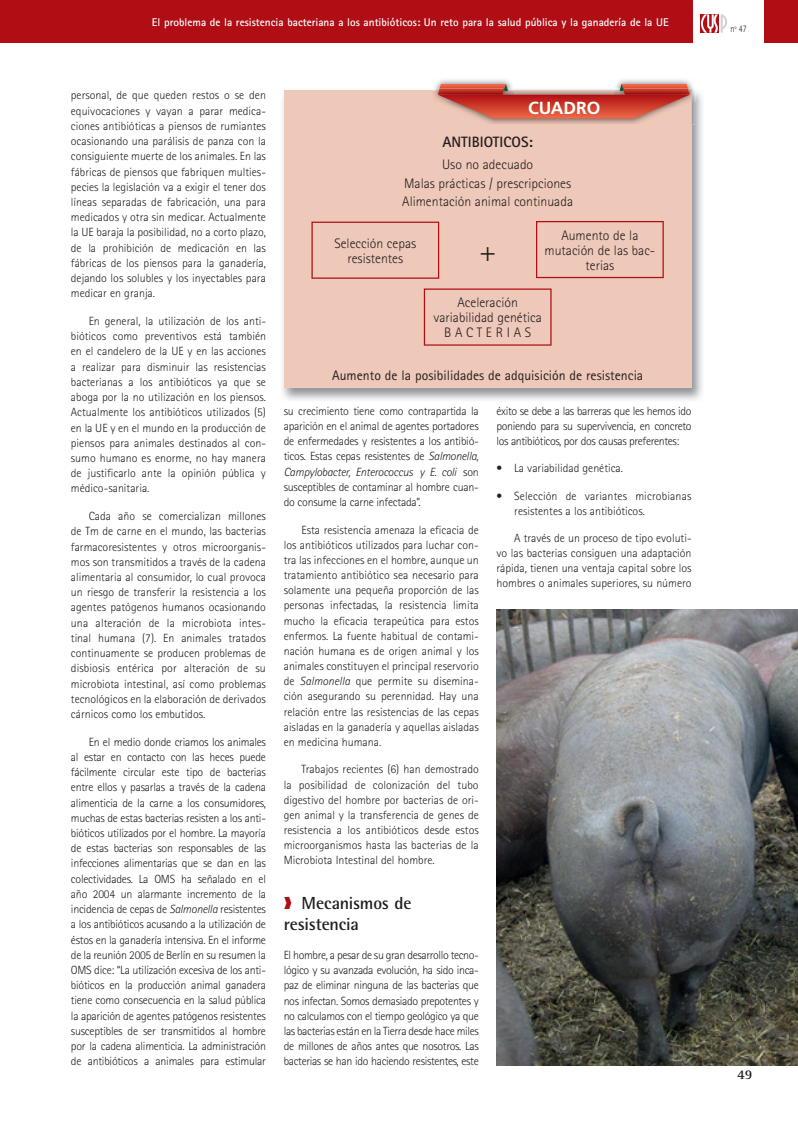
<style>
.page{position:relative;width:798px;height:1134px;background:#fff}
.page>*{position:absolute;margin:0;border:0;box-sizing:border-box;transform-origin:0 0}
.t1{font:300 30px "Rotis Sans Serif";color:#231f20}
.t2{font:700 17.5px/21.1px "Rotis Semi Sans";letter-spacing:-.01em;color:#231f20}
.t3{font:700 17.5px "Frutiger";letter-spacing:-.005em;color:#fff}
.t4{font:700 15px "Rotis Sans Serif";color:#231f20}
.t5{font:300 13.75px/15px "Rotis Sans Serif";color:#231f20;text-align:center}
.t6{font:13.75px "Rotis Sans Serif";color:#231f20}
.t7{font:700 13.75px "Rotis Serif";color:#231f20}
.t8{font:300 11.88px/15.2px "Rotis Sans Serif";color:#231f20;text-align:justify}
.t9{font:700 11.25px "Rotis Sans Serif";color:#fff}
.t10{font:300 10px "Rotis Sans Serif";color:#231f20;scale:.8 1}
.s1{font-style:italic}
.s2{color:#b00d15}
</style>
<div class="page">
<div style="left:0;top:0;width:797px;height:43px;background:#b00d15"></div>
<div style="left:693px;top:0;width:71px;height:45px;background:#fff"></div>
<svg style="left:700px;top:14px;width:27px;height:19px"></svg>
<img style="left:496px;top:609px;width:301px;height:456px">
<img style="left:282px;top:90px;width:420px;height:310px">
<div style="left:283px;top:91px;width:408px;height:297px;background:#eec8b8"></div>
<img style="left:617px;top:79px;width:78px;height:22px">
<img style="left:689px;top:88px;width:5px;height:13px">
<img style="left:689px;top:91px;width:2px;height:10px">
<svg style="left:432px;top:84px;width:257px;height:34px"></svg>
<svg style="left:311px;top:222px;width:128px;height:57px"></svg>
<svg style="left:536px;top:221px;width:127px;height:57px"></svg>
<svg style="left:423px;top:288px;width:128px;height:58px"></svg>
<p class="t9" style="left:152px;top:15px;width:518px">El problema de la resistencia bacteriana a los antibióticos: Un reto para la salud pública y la ganadería de la UE</p>
<p class="t8" style="left:71px;top:88px;width:196px">personal, de que queden restos o se den equivocaciones y vayan a parar medica&shy;ciones antibióticas a piensos de rumiantes ocasionando una parálisis de panza con la consiguiente muerte de los animales. En las fábricas de piensos que fabriquen multies&shy;pecies la legislación va a exigir el tener dos líneas separadas de fabricación, una para medicados y otra sin medicar. Actualmente la UE baraja la posibilidad, no a corto plazo, de la prohibición de medicación en las fábricas de los piensos para la ganadería, dejando los solubles y los inyectables para medicar en granja.</p>
<p class="t8" style="left:71px;top:313px;width:196px;text-indent:18px">En general, la utilización de los anti&shy;bióticos como preventivos está también en el candelero de la UE y en las acciones a realizar para disminuir las resistencias bacterianas a los antibióticos ya que se aboga por la no utilización en los piensos.<br>Actualmente los antibióticos utilizados (5) en la UE y en el mundo en la producción de piensos para animales destinados al con&shy;sumo humano es enorme, no hay manera de justificarlo ante la opinión pública y médico-sanitaria.</p>
<p class="t8" style="left:71px;top:508px;width:196px;text-indent:18px">Cada año se comercializan millones de Tm de carne en el mundo, las bacterias farmacoresistentes y otros microorganis&shy;mos son transmitidos a través de la cadena alimentaria al consumidor, lo cual provoca un riesgo de transferir la resistencia a los agentes patógenos humanos ocasionando una alteración de la microbiota intes&shy;tinal humana (7). En animales tratados continuamente se producen problemas de disbiosis entérica por alteración de su microbiota intestinal, así como problemas tecnológicos en la elaboración de derivados cárnicos como los embutidos.</p>
<p class="t8" style="left:71px;top:734px;width:196px;text-indent:18px">En el medio donde criamos los animales al estar en contacto con las heces puede fácilmente circular este tipo de bacterias entre ellos y pasarlas a través de la cadena alimenticia de la carne a los consumidores, muchas de estas bacterias resisten a los anti&shy;bióticos utilizados por el hombre. La mayoría de estas bacterias son responsables de las infecciones alimentarias que se dan en las colectividades. La OMS ha señalado en el año 2004 un alarmante incremento de la incidencia de cepas de <span class="s1">Salmonella</span> resistentes a los antibióticos acusando a la utilización de éstos en la ganadería intensiva. En el informe de la reunión 2005 de Berlín en su resumen la OMS dice: “La utilización excesiva de los anti&shy;bióticos en la producción animal ganadera tiene como consecuencia en la salud pública la aparición de agentes patógenos resistentes susceptibles de ser transmitidos al hombre por la cadena alimenticia. La administración de antibióticos a animales para estimular</p>
<h2 class="t3" style="left:528px;top:98px;width:74px">CUADRO</h2>
<p class="t4" style="left:442px;top:133px;width:92px">ANTIBIOTICOS:</p>
<p class="t5" style="left:402px;top:155px;width:172px;line-height:18.5px">Uso no adecuado<br>Malas prácticas / prescripciones<br>Alimentación animal continuada</p>
<p class="t5" style="left:334px;top:236px;width:83px">Selección cepas resistentes</p>
<p class="t5" style="left:544px;top:228px;width:112px">Aumento de la mutación de las bac&shy;terias</p>
<p class="t5" style="left:433px;top:295px;width:110px">Aceleración variabilidad genética<br>B A C T E R I A S</p>
<h1 class="t1" style="left:479px;top:234px;width:19px">+</h1>
<p class="t6" style="left:332px;top:367px;width:312px">Aumento de la posibilidades de adquisición de resistencia</p>
<p class="t8" style="left:283px;top:403px;width:196px">su crecimiento tiene como contrapartida la aparición en el animal de agentes portadores de enfermedades y resistentes a los antibió&shy;ticos. Estas cepas resistentes de <span class="s1">Salmonella, Campylobacter, Enterococcus y E. coli</span> son susceptibles de contaminar al hombre cuan&shy;do consume la carne infectada”.</p>
<p class="t8" style="left:283px;top:522px;width:196px;text-indent:18px">Esta resistencia amenaza la eficacia de los antibióticos utilizados para luchar con&shy;tra las infecciones en el hombre, aunque un tratamiento antibiótico sea necesario para solamente una pequeña proporción de las personas infectadas, la resistencia limita mucho la eficacia terapeútica para estos enfermos. La fuente habitual de contami&shy;nación humana es de origen animal y los animales constituyen el principal reservorio de <span class="s1">Salmonella</span> que permite su disemina&shy;ción asegurando su perennidad. Hay una relación entre las resistencias de las cepas aisladas en la ganadería y aquellas aisladas en medicina humana.</p>
<p class="t8" style="left:283px;top:762px;width:196px;text-indent:18px">Trabajos recientes (6) han demostrado la posibilidad de colonización del tubo digestivo del hombre por bacterias de ori&shy;gen animal y la transferencia de genes de resistencia a los antibióticos desde estos microorganismos hasta las bacterias de la Microbiota Intestinal del hombre.</p>
<h2 class="t2" style="left:283px;top:892px;width:129px"><span class="s2">❱</span> Mecanismos de resistencia</h2>
<p class="t8" style="left:283px;top:947px;width:196px">El hombre, a pesar de su gran desarrollo tecno&shy;lógico y su avanzada evolución, ha sido inca&shy;paz de eliminar ninguna de las bacterias que nos infectan. Somos demasiado prepotentes y no calculamos con el tiempo geológico ya que las bacterias están en la Tierra desde hace miles de millones de años antes que nosotros. Las bacterias se han ido haciendo resistentes, este</p>
<p class="t8" style="left:496px;top:403px;width:196px">éxito se debe a las barreras que les hemos ido poniendo para su supervivencia, en concreto los antibióticos, por dos causas preferentes:</p>
<p class="t8" style="left:496px;top:461px;width:128px">• La variabilidad genética.</p>
<p class="t8" style="left:514px;top:488px;width:179px;text-indent:-18px">• Selección de variantes microbianas resistentes a los antibióticos.</p>
<p class="t8" style="left:496px;top:530px;width:196px;text-indent:18px">A través de un proceso de tipo evoluti&shy;vo las bacterias consiguen una adaptación rápida, tienen una ventaja capital sobre los hombres o animales superiores, su número</p>
<p class="t10" style="left:730px;top:23px;width:22px">nº 47</p>
<p class="t7" style="left:736px;top:1066px;width:17px">49</p>
</div>
